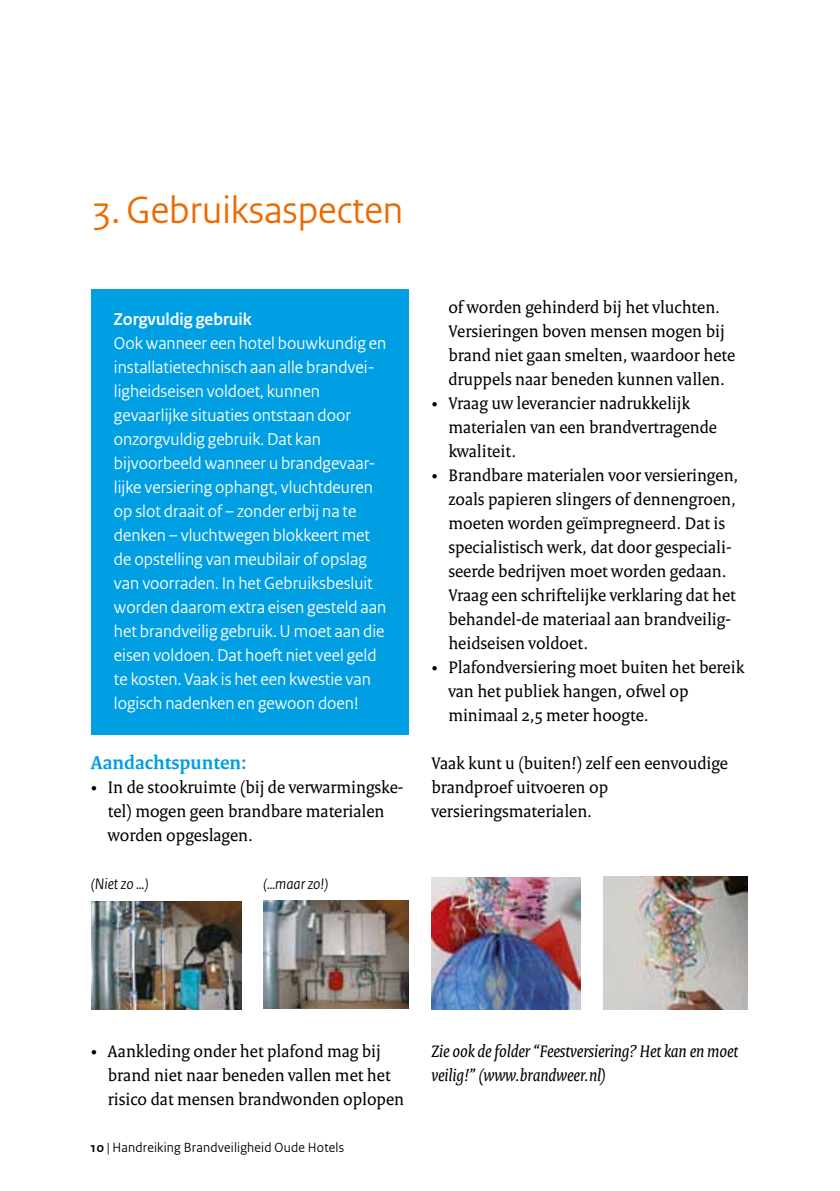
<style>
.page{position:relative;width:840px;height:1191px;background:#fff}
.page>*{position:absolute;margin:0;border:0;box-sizing:border-box;transform-origin:0 0}
.t1{font:40px "Rijksoverheid Sans";color:#ed6a00}
.t2{font:700 20px "Rijksoverheid Serif";color:#009ee3}
.t3{font:18px/24px "Rijksoverheid Serif";color:#000}
.t4{font:18px/24px "Rijksoverheid Sans";color:#fff}
.t5{font:italic 18px/24px "Rijksoverheid Serif";color:#000}
.t6{font:700 18px "Rijksoverheid Sans";color:#fff}
.t7{font:italic 16px "Rijksoverheid Sans";color:#000}
.t8{font:14px "Rijksoverheid Sans";letter-spacing:.015em;color:#000}
.s1{font-weight:700}
</style>
<div class="page">
<div style="left:91px;top:289px;width:318px;height:445px;background:#009ee3"></div>
<img style="left:92px;top:901px;width:149px;height:108px">
<img style="left:431px;top:877px;width:149px;height:132px">
<img style="left:263px;top:900px;width:145px;height:108px">
<img style="left:603px;top:876px;width:144px;height:133px">
<h1 class="t1" style="left:91px;top:187px;width:313px">3. Gebruiksaspecten</h1>
<p class="t6" style="left:114px;top:309px;width:139px">Zorgvuldig gebruik</p>
<p class="t4" style="left:114px;top:331px;width:274px">Ook wanneer een hotel bouwkundig en installatietechnisch aan alle brandvei&shy;ligheidseisen voldoet, kunnen gevaarlijke situaties ontstaan door onzorgvuldig gebruik. Dat kan bijvoorbeeld wanneer u brandgevaar&shy;lijke versiering ophangt, vluchtdeuren op slot draait of – zonder erbij na te denken – vluchtwegen blokkeert met de opstelling van meubilair of opslag van voorraden. In het Gebruiksbesluit worden daarom extra eisen gesteld aan het brandveilig gebruik. U moet aan die eisen voldoen. Dat hoeft niet veel geld te kosten. Vaak is het een kwestie van logisch nadenken en gewoon doen!</p>
<p class="t2" style="left:91px;top:750px;width:157px">Aandachtspunten:</p>
<p class="t3" style="left:108px;top:775px;width:297px;text-indent:-17px">• In de stookruimte (bij de verwarmingske&shy;tel) mogen geen brandbare materialen worden opgeslagen.</p>
<p class="t7" style="left:91px;top:875px;width:59px">(Niet zo …)</p>
<p class="t7" style="left:263px;top:875px;width:67px">(…maar zo!)</p>
<p class="t3" style="left:448px;top:295px;width:288px">of worden gehinderd bij het vluchten.<br>Versieringen boven mensen mogen bij brand niet gaan smelten, waardoor hete druppels naar beneden kunnen vallen.</p>
<p class="t3" style="left:448px;top:391px;width:270px;text-indent:-17px">• Vraag uw leverancier nadrukkelijk materialen van een brandvertragende kwaliteit.</p>
<p class="t3" style="left:448px;top:463px;width:291px;text-indent:-17px">• Brandbare materialen voor versieringen, zoals papieren slingers of dennengroen, moeten worden geïmpregneerd. Dat is specialistisch werk, dat door gespeciali&shy;seerde bedrijven moet worden gedaan.<br>Vraag een schriftelijke verklaring dat het behandel-de materiaal aan brandveilig&shy;heidseisen voldoet.</p>
<p class="t3" style="left:448px;top:655px;width:297px;text-indent:-17px">• Plafondversiering moet buiten het bereik van het publiek hangen, ofwel op minimaal 2,5 meter hoogte.</p>
<p class="t3" style="left:431px;top:751px;width:298px">Vaak kunt u (buiten!) zelf een eenvoudige brandproef uitvoeren op versieringsmaterialen.</p>
<p class="t3" style="left:108px;top:1039px;width:297px;text-indent:-17px">• Aankleding onder het plafond mag bij brand niet naar beneden vallen met het risico dat mensen brandwonden oplopen</p>
<p class="t8" style="left:89px;top:1139px;width:256px"><span class="s1">10</span> | Handreiking Brandveiligheid Oude Hotels</p>
<p class="t5" style="left:431px;top:1039px;width:308px">Zie ook de folder “Feestversiering? Het kan en moet veilig!” (www.brandweer.nl)</p>
</div>
